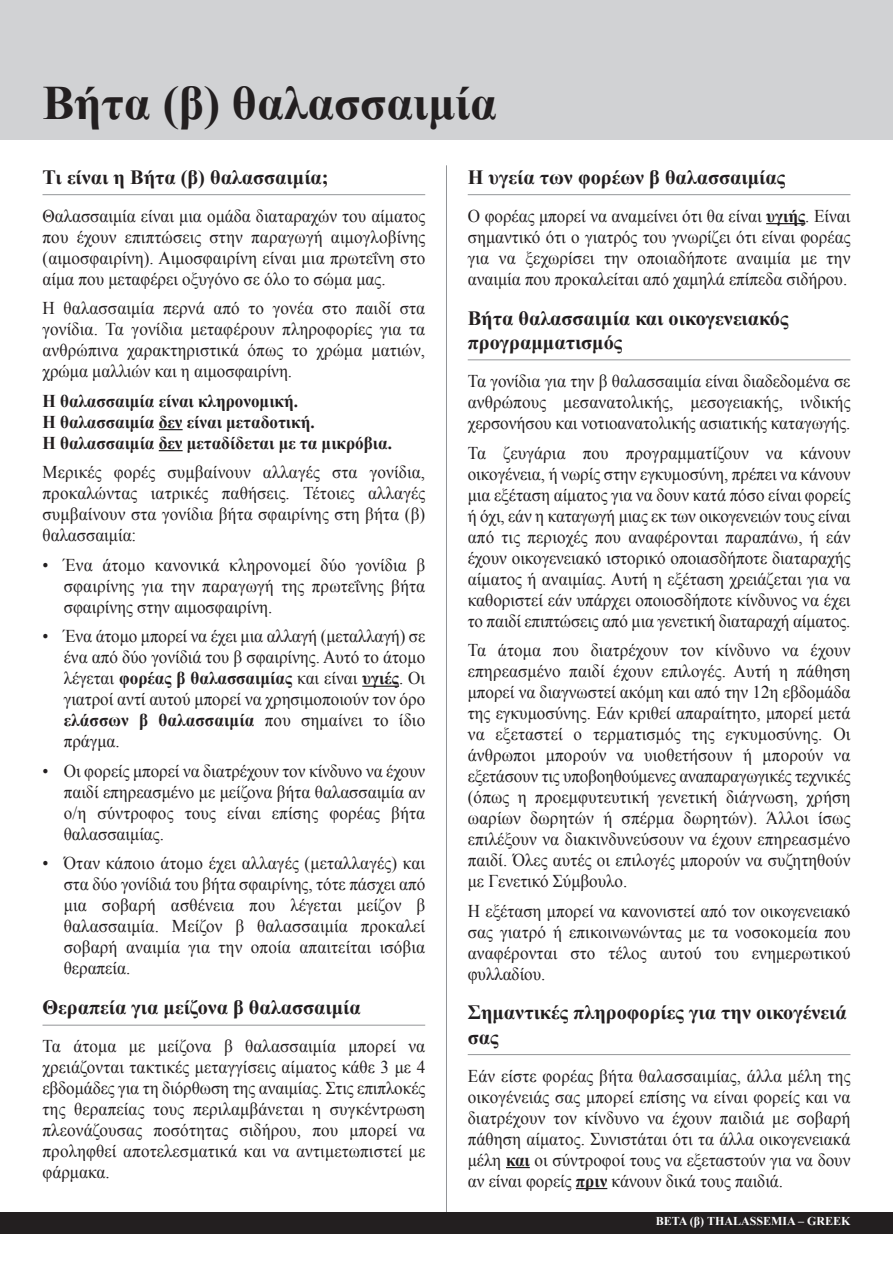
<style>
.page{position:relative;width:893px;height:1263px;background:#fff}
.page>*{position:absolute;margin:0;border:0;box-sizing:border-box;transform-origin:0 0}
.t1{font:700 48px "Times New Roman";color:#231f20}
.t2{font:700 20.25px/24.3px "Times New Roman";color:#231f20}
.t3{font:18px/21px "Times New Roman";color:#231f20;text-align:justify;scale:.95 1}
.t4{font:700 18px/21px "Times New Roman";color:#231f20;scale:.95 1}
.t5{font:700 12px "Times New Roman";color:#fff}
.s1{font-weight:700}
</style>
<div class="page">
<div style="left:0;top:0;width:893px;height:140px;background:#d1d2d4"></div>
<hr style="left:43px;top:194px;width:382px;height:1px;background:#939598">
<svg style="left:159px;top:429px;width:24px;height:1px"></svg>
<svg style="left:159px;top:450px;width:24px;height:1px"></svg>
<hr style="left:362px;top:686px;width:37px;height:1px;background:#231f20">
<hr style="left:43px;top:1025px;width:382px;height:1px;background:#939598">
<hr style="left:468px;top:194px;width:382px;height:1px;background:#939598">
<hr style="left:766px;top:223px;width:39px;height:1px;background:#231f20">
<hr style="left:468px;top:359px;width:382px;height:1px;background:#939598">
<hr style="left:468px;top:1054px;width:382px;height:1px;background:#939598">
<svg style="left:506px;top:1167px;width:24px;height:1px"></svg>
<hr style="left:576px;top:1188px;width:31px;height:1px;background:#231f20">
<hr style="left:446px;top:165px;width:1px;height:1047px;background:#939598">
<div style="left:0;top:1212px;width:893px;height:21px;background:#231f20"></div>
<h1 class="t1" style="left:43px;top:76px;width:456px">Βήτα (β) θαλασσαιμία</h1>
<p class="t2" style="left:43px;top:165px;width:288px">Τι είναι η Βήτα (β) θαλασσαιμία;</p>
<p class="t3" style="left:43px;top:205px;width:404px">Θαλασσαιμία είναι μια ομάδα διαταραχών του αίματος που έχουν επιπτώσεις στην παραγωγή αιμογλοβίνης (αιμοσφαιρίνη). Αιμοσφαιρίνη είναι μια πρωτεΐνη στο αίμα που μεταφέρει οξυγόνο σε όλο το σώμα μας.</p>
<p class="t3" style="left:43px;top:298px;width:404px">Η θαλασσαιμία περνά από το γονέα στο παιδί στα γονίδια. Τα γονίδια μεταφέρουν πληροφορίες για τα ανθρώπινα χαρακτηριστικά όπως το χρώμα ματιών, χρώμα μαλλιών και η αιμοσφαιρίνη.</p>
<p class="t4" style="left:43px;top:390px;width:369px">Η θαλασσαιμία είναι κληρονομική.<br>Η θαλασσαιμία δεν είναι μεταδοτική.<br>Η θαλασσαιμία δεν μεταδίδεται με τα μικρόβια.</p>
<p class="t3" style="left:43px;top:462px;width:404px">Μερικές φορές συμβαίνουν αλλαγές στα γονίδια, προκαλώντας ιατρικές παθήσεις. Τέτοιες αλλαγές συμβαίνουν στα γονίδια βήτα σφαιρίνης στη βήτα (β) θαλασσαιμία:</p>
<p class="t3" style="left:64px;top:554px;width:382px;text-indent:-21px">• Ένα άτομο κανονικά κληρονομεί δύο γονίδια β σφαιρίνης για την παραγωγή της πρωτεΐνης βήτα σφαιρίνης στην αιμοσφαιρίνη.</p>
<p class="t3" style="left:64px;top:626px;width:382px;text-indent:-21px">• Ένα άτομο μπορεί να έχει μια αλλαγή (μεταλλαγή) σε ένα από δύο γονίδιά του β σφαιρίνης. Αυτό το άτομο λέγεται <span class="s1">φορέας β θαλασσαιμίας</span> και είναι <span class="s1">υγιές</span>. Οι γιατροί αντί αυτού μπορεί να χρησιμοποιούν τον όρο <span class="s1">ελάσσων β θαλασσαιμία</span> που σημαίνει το ίδιο πράγμα.</p>
<p class="t3" style="left:64px;top:760px;width:382px;text-indent:-21px">• Οι φορείς μπορεί να διατρέχουν τον κίνδυνο να έχουν παιδί επηρεασμένο με μείζονα βήτα θαλασσαιμία αν ο/η σύντροφος τους είναι επίσης φορέας βήτα θαλασσαιμίας.</p>
<p class="t3" style="left:64px;top:853px;width:382px;text-indent:-21px">• Όταν κάποιο άτομο έχει αλλαγές (μεταλλαγές) και στα δύο γονίδιά του βήτα σφαιρίνης, τότε πάσχει από μια σοβαρή ασθένεια που λέγεται μείζον β θαλασσαιμία. Μείζον β θαλασσαιμία προκαλεί σοβαρή αναιμία για την οποία απαιτείται ισόβια θεραπεία.</p>
<p class="t2" style="left:43px;top:995px;width:320px">Θεραπεία για μείζονα β θαλασσαιμία</p>
<p class="t3" style="left:43px;top:1036px;width:404px">Τα άτομα με μείζονα β θαλασσαιμία μπορεί να χρειάζονται τακτικές μεταγγίσεις αίματος κάθε 3 με 4 εβδομάδες για τη διόρθωση της αναιμίας. Στις επιπλοκές της θεραπείας τους περιλαμβάνεται η συγκέντρωση πλεονάζουσας ποσότητας σιδήρου, που μπορεί να προληφθεί αποτελεσματικά και να αντιμετωπιστεί με φάρμακα.</p>
<p class="t2" style="left:468px;top:165px;width:319px">Η υγεία των φορέων β θαλασσαιμίας</p>
<p class="t3" style="left:468px;top:205px;width:404px">Ο φορέας μπορεί να αναμείνει ότι θα είναι <span class="s1">υγιής</span>. Είναι σημαντικό ότι ο γιατρός του γνωρίζει ότι είναι φορέας για να ξεχωρίσει την οποιαδήποτε αναιμία με την αναιμία που προκαλείται από χαμηλά επίπεδα σιδήρου.</p>
<p class="t2" style="left:468px;top:306px;width:322px">Βήτα θαλασσαιμία και οικογενειακός προγραμματισμός</p>
<p class="t3" style="left:468px;top:370px;width:404px">Τα γονίδια για την β θαλασσαιμία είναι διαδεδομένα σε ανθρώπους μεσανατολικής, μεσογειακής, ινδικής χερσονήσου και νοτιοανατολικής ασιατικής καταγωγής.</p>
<p class="t3" style="left:468px;top:442px;width:404px">Τα ζευγάρια που προγραμματίζουν να κάνουν οικογένεια, ή νωρίς στην εγκυμοσύνη, πρέπει να κάνουν μια εξέταση αίματος για να δουν κατά πόσο είναι φορείς ή όχι, εάν η καταγωγή μιας εκ των οικογενειών τους είναι από τις περιοχές που αναφέρονται παραπάνω, ή εάν έχουν οικογενειακό ιστορικό οποιασδήποτε διαταραχής αίματος ή αναιμίας. Αυτή η εξέταση χρειάζεται για να καθοριστεί εάν υπάρχει οποιοσδήποτε κίνδυνος να έχει το παιδί επιπτώσεις από μια γενετική διαταραχή αίματος.</p>
<p class="t3" style="left:468px;top:639px;width:404px">Τα άτομα που διατρέχουν τον κίνδυνο να έχουν επηρεασμένο παιδί έχουν επιλογές. Αυτή η πάθηση μπορεί να διαγνωστεί ακόμη και από την 12η εβδομάδα της εγκυμοσύνης. Εάν κριθεί απαραίτητο, μπορεί μετά να εξεταστεί ο τερματισμός της εγκυμοσύνης. Οι άνθρωποι μπορούν να υιοθετήσουν ή μπορούν να εξετάσουν τις υποβοηθούμενες αναπαραγωγικές τεχνικές (όπως η προεμφυτευτική γενετική διάγνωση, χρήση ωαρίων δωρητών ή σπέρμα δωρητών). Άλλοι ίσως επιλέξουν να διακινδυνεύσουν να έχουν επηρεασμένο παιδί. Όλες αυτές οι επιλογές μπορούν να συζητηθούν με Γενετικό Σύμβουλο.</p>
<p class="t3" style="left:468px;top:900px;width:404px">Η εξέταση μπορεί να κανονιστεί από τον οικογενειακό σας γιατρό ή επικοινωνώντας με τα νοσοκομεία που αναφέρονται στο τέλος αυτού του ενημερωτικού φυλλαδίου.</p>
<p class="t2" style="left:468px;top:1000px;width:380px">Σημαντικές πληροφορίες για την οικογένειά σας</p>
<p class="t3" style="left:468px;top:1065px;width:404px">Εάν είστε φορέας βήτα θαλασσαιμίας, άλλα μέλη της οικογένειάς σας μπορεί επίσης να είναι φορείς και να διατρέχουν τον κίνδυνο να έχουν παιδιά με σοβαρή πάθηση αίματος. Συνιστάται ότι τα άλλα οικογενειακά μέλη <span class="s1">και</span> οι σύντροφοί τους να εξεταστούν για να δουν αν είναι φορείς <span class="s1">πριν</span> κάνουν δικά τους παιδιά.</p>
<p class="t5" style="left:656px;top:1215px;width:196px">BETA (β) THALASSEMIA – GREEK</p>
</div>
